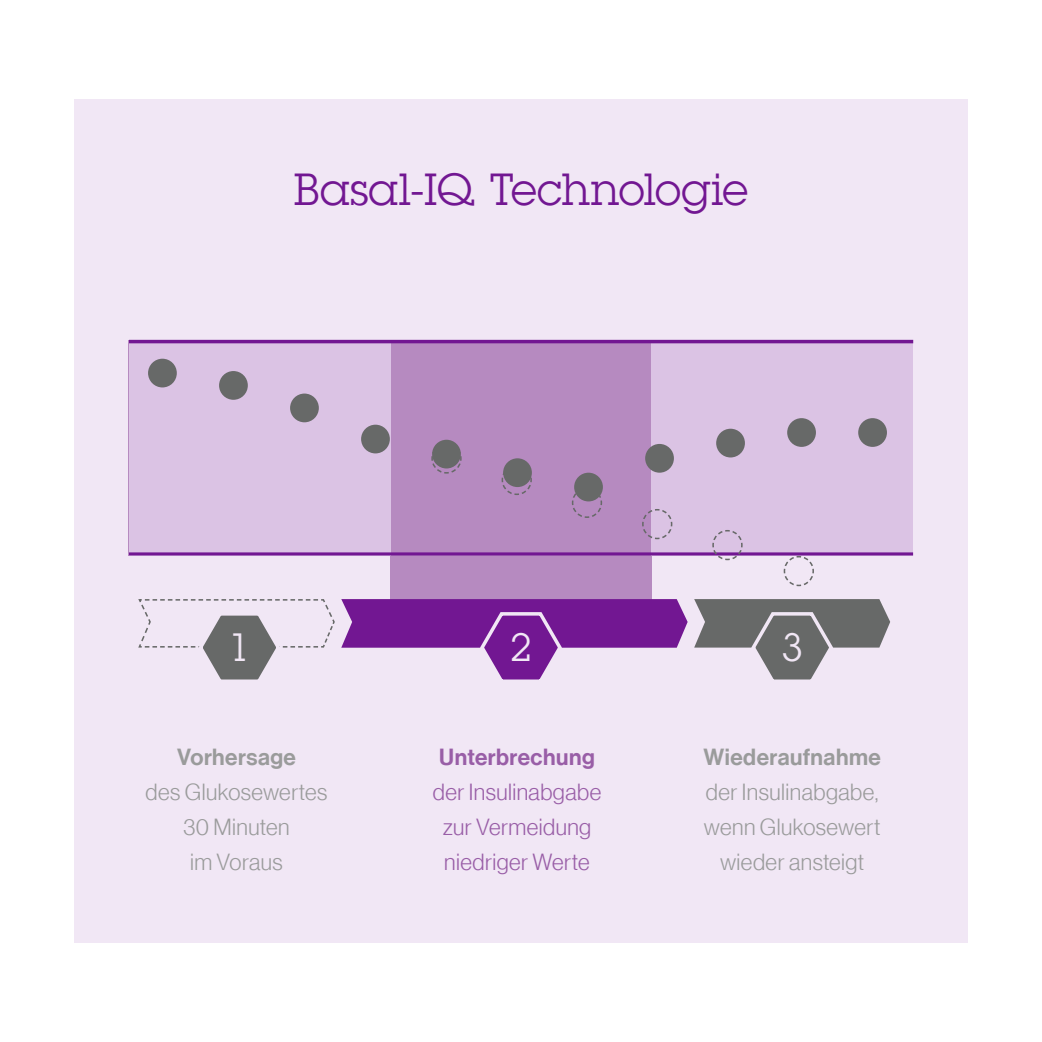
<style>
.page{position:relative;width:1042px;height:1042px;background:#fff}
.page>*{position:absolute;margin:0;border:0;box-sizing:border-box;transform-origin:0 0}
.t1{font:43.75px "Lubalin Graph Std";letter-spacing:.01em;color:#721792}
.t2{font:38.5px "Lubalin Graph Std";color:#f1e7f5}
.t3{font:22.75px/35px "N Haas Grotesk DS Std 45 Lt";letter-spacing:.02em;color:#9a9b9b;text-align:center}
.t4{font:22.75px/35px "N Haas Grotesk DS Std 45 Lt";letter-spacing:.02em;color:#995ea7;text-align:center}
.t5{font:22.75px "N Haas Grotesk DS Std 65 Md";letter-spacing:.02em;color:#9a9b9b}
.t6{font:22.75px "N Haas Grotesk DS Std 65 Md";letter-spacing:.02em;color:#995ea7}
</style>
<div class="page">
<div style="left:74px;top:99px;width:893px;height:844px;background:#f1e7f5"></div>
<div style="left:390px;top:402px;width:262px;height:215px;background:#b68ac0"></div>
<div style="left:129px;top:340px;width:784px;height:215px;background:#b68ac0"></div>
<div style="left:129px;top:340px;width:261px;height:215px;background:#dbc3e4"></div>
<div style="left:652px;top:340px;width:261px;height:215px;background:#dbc3e4"></div>
<div style="left:148px;top:359px;width:29px;height:28px;background:#676968;border-radius:50%"></div>
<div style="left:219px;top:371px;width:29px;height:29px;background:#676968;border-radius:50%"></div>
<div style="left:290px;top:393px;width:29px;height:29px;background:#676968;border-radius:50%"></div>
<div style="left:361px;top:425px;width:29px;height:28px;background:#676968;border-radius:50%"></div>
<div style="left:432px;top:440px;width:29px;height:28px;background:#676968;border-radius:50%"></div>
<svg style="left:503px;top:458px;width:29px;height:29px"></svg>
<div style="left:574px;top:473px;width:29px;height:28px;background:#676968;border-radius:50%"></div>
<div style="left:645px;top:444px;width:29px;height:29px;background:#676968;border-radius:50%"></div>
<div style="left:716px;top:429px;width:29px;height:28px;background:#676968;border-radius:50%"></div>
<div style="left:787px;top:418px;width:29px;height:29px;background:#676968;border-radius:50%"></div>
<div style="left:858px;top:418px;width:29px;height:29px;background:#676968;border-radius:50%"></div>
<hr style="left:129px;top:552px;width:784px;height:3px;background:#721792">
<svg style="left:138px;top:599px;width:549px;height:81px"></svg>
<svg style="left:694px;top:599px;width:196px;height:81px"></svg>
<hr style="left:129px;top:340px;width:784px;height:3px;background:#721792">
<svg style="left:431px;top:442px;width:31px;height:32px"></svg>
<svg style="left:501px;top:464px;width:31px;height:31px"></svg>
<svg style="left:571px;top:487px;width:32px;height:31px"></svg>
<svg style="left:642px;top:508px;width:31px;height:32px"></svg>
<svg style="left:711px;top:530px;width:32px;height:31px"></svg>
<svg style="left:783px;top:555px;width:32px;height:32px"></svg>
<h1 class="t1" style="left:294px;top:162px;width:455px">Basal-IQ Technologie</h1>
<h2 class="t2" style="left:228px;top:623px;width:24px">1</h2>
<h2 class="t2" style="left:510px;top:623px;width:24px">2</h2>
<h2 class="t2" style="left:781px;top:623px;width:24px">3</h2>
<p class="t5" style="left:177px;top:743px;width:120px">Vorhersage</p>
<p class="t3" style="left:146px;top:774px;width:183px">des Glukosewertes<br>30 Minuten<br>im Voraus</p>
<p class="t6" style="left:439px;top:743px;width:157px">Unterbrechung</p>
<p class="t4" style="left:433px;top:774px;width:170px">der Insulinabgabe zur Vermeidung niedriger Werte</p>
<p class="t5" style="left:703px;top:743px;width:179px">Wiederaufnahme</p>
<p class="t3" style="left:704px;top:774px;width:178px">der Insulinabgabe, wenn Glukosewert wieder ansteigt</p>
</div>
